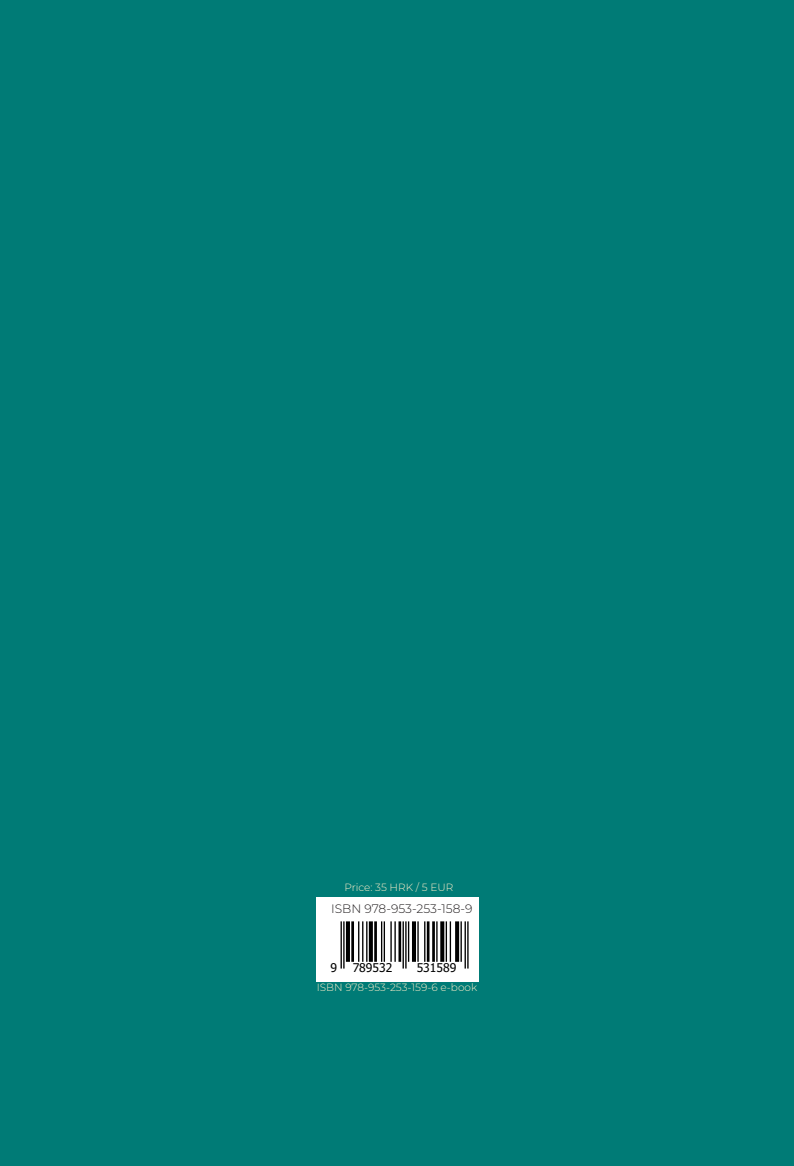
<style>
.page{position:relative;width:794px;height:1166px;background:#007b76}
.page>*{position:absolute;margin:0;border:0;box-sizing:border-box;transform-origin:0 0}
.t1{font:300 12.25px "Montserrat";color:#231f20}
.t2{font:12.08px "Tahoma";color:#000}
.t3{font:300 10.5px "Montserrat";color:#feeec9}
</style>
<div class="page">
<div style="left:317px;top:897px;width:162px;height:84px;background:#fff"></div>
<svg style="left:340px;top:921px;width:128px;height:48px"></svg>
<hr style="left:340px;top:921px;width:2px;height:47px;background:#000">
<hr style="left:343px;top:921px;width:1px;height:47px;background:#000">
<hr style="left:346px;top:921px;width:4px;height:41px;background:#000">
<hr style="left:351px;top:921px;width:3px;height:41px;background:#000">
<hr style="left:358px;top:921px;width:1px;height:41px;background:#000">
<hr style="left:362px;top:921px;width:1px;height:41px;background:#000">
<hr style="left:366px;top:921px;width:1px;height:41px;background:#000">
<svg style="left:369px;top:921px;width:4px;height:41px"></svg>
<hr style="left:374px;top:921px;width:3px;height:41px;background:#000">
<hr style="left:381px;top:921px;width:1px;height:41px;background:#000">
<hr style="left:384px;top:921px;width:1px;height:41px;background:#000">
<hr style="left:390px;top:921px;width:2px;height:41px;background:#000">
<hr style="left:394px;top:921px;width:2px;height:41px;background:#000">
<hr style="left:398px;top:921px;width:3px;height:41px;background:#000">
<hr style="left:402px;top:921px;width:2px;height:47px;background:#000">
<hr style="left:405px;top:921px;width:1px;height:47px;background:#000">
<hr style="left:408px;top:921px;width:1px;height:41px;background:#000">
<hr style="left:412px;top:921px;width:4px;height:41px;background:#000">
<hr style="left:417px;top:921px;width:2px;height:41px;background:#000">
<hr style="left:424px;top:921px;width:1px;height:41px;background:#000">
<hr style="left:427px;top:921px;width:2px;height:41px;background:#000">
<hr style="left:432px;top:921px;width:3px;height:41px;background:#000">
<hr style="left:436px;top:921px;width:1px;height:41px;background:#000">
<svg style="left:440px;top:921px;width:4px;height:41px"></svg>
<hr style="left:446px;top:921px;width:1px;height:41px;background:#000">
<hr style="left:450px;top:921px;width:1px;height:41px;background:#000">
<svg style="left:455px;top:921px;width:4px;height:41px"></svg>
<hr style="left:460px;top:921px;width:2px;height:41px;background:#000">
<hr style="left:464px;top:921px;width:2px;height:47px;background:#000">
<hr style="left:467px;top:921px;width:1px;height:47px;background:#000">
<p class="t3" style="left:344px;top:880px;width:110px">Price: 35 HRK / 5 EUR</p>
<p class="t1" style="left:331px;top:900px;width:143px">ISBN 978-953-253-158-9</p>
<p class="t2" style="left:330px;top:960px;width:8px">9</p>
<p class="t2" style="left:353px;top:960px;width:41px">789532</p>
<p class="t2" style="left:417px;top:960px;width:41px">531589</p>
<p class="t3" style="left:317px;top:980px;width:162px">ISBN 978-953-253-159-6 e-book</p>
</div>
